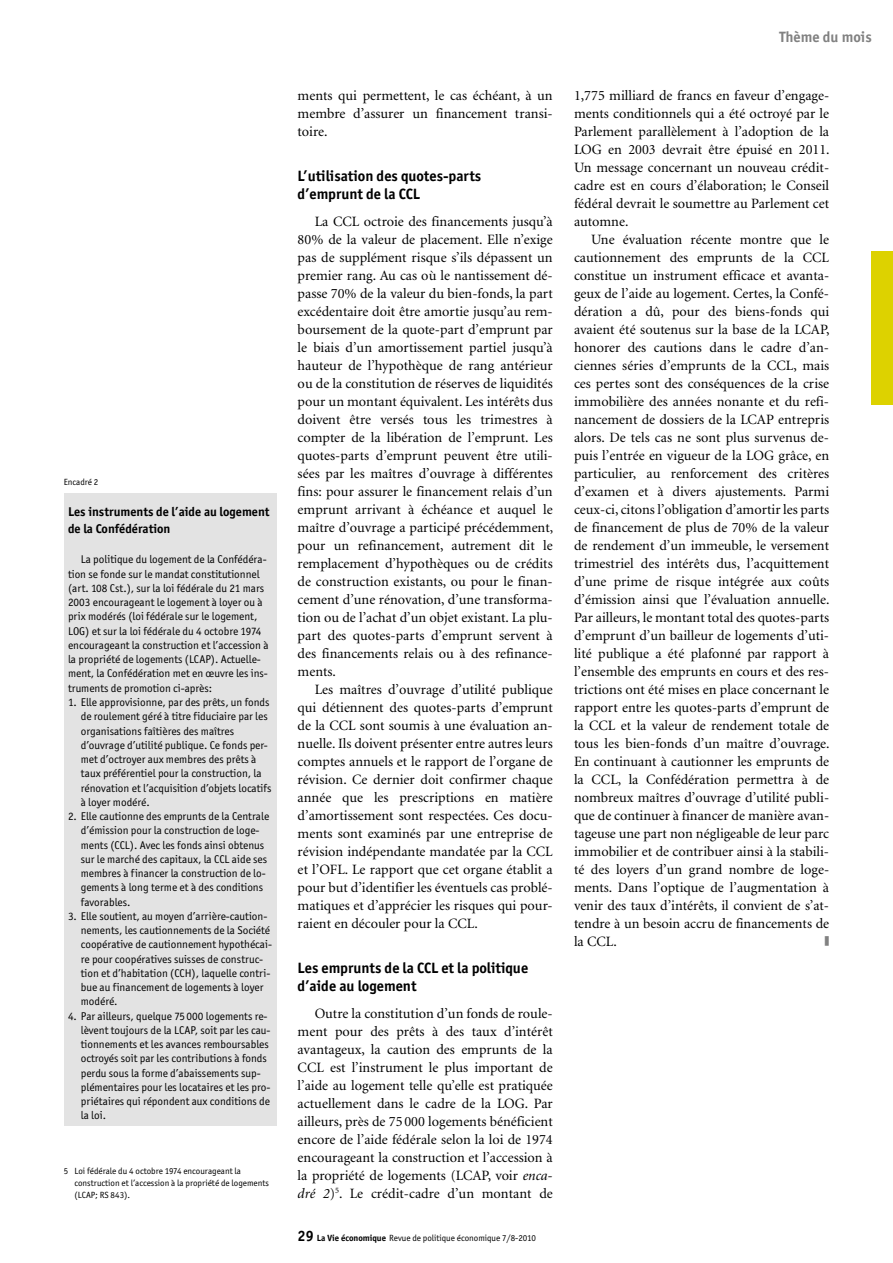
<style>
.page{position:relative;width:893px;height:1263px;background:#fff}
.page>*{position:absolute;margin:0;border:0;box-sizing:border-box;transform-origin:0 0}
.t1{font:700 15px/18px "Officina San ITC";color:#000}
.t2{font:700 15px "Officina San ITC";color:#818181}
.t3{font:14.25px/18px "Minion";color:#000;text-align:justify}
.t4{font:700 12.75px/16.5px "Officina San ITC";color:#000}
.t5{font:11.25px/14.2px "Officina San ITC";color:#000}
.t6{font:9px/12px "Officina San ITC";color:#000}
.s1{font-style:italic}
.s2{font-weight:700;font-size:15px}
.s3{font-weight:700}
</style>
<div class="page">
<div style="left:872px;top:252px;width:21px;height:153px;background:#ddd200"></div>
<div style="left:64px;top:493px;width:212px;height:632px;background:#e3e3e3"></div>
<p class="t6" style="left:64px;top:476px;width:36px">Encadré 2</p>
<p class="t4" style="left:68px;top:503px;width:203px">Les instruments de l’aide au logement de la Confédération</p>
<p class="t5" style="left:68px;top:552px;width:202px;text-indent:13px">La politique du logement de la Confédéra&shy;tion se fonde sur le mandat constitutionnel (art. 108 Cst.), sur la loi fédérale du 21 mars 2003 encourageant le logement à loyer ou à prix modérés (loi fédérale sur le logement, LOG) et sur la loi fédérale du 4 octobre 1974 encourageant la construction et l’accession à la propriété de logements (LCAP). Actuelle&shy;ment, la Confédération met en œuvre les ins&shy;truments de promotion ci-après:</p>
<p class="t5" style="left:81px;top:695px;width:192px;text-indent:-13px">1. Elle approvisionne, par des prêts, un fonds de roulement géré à titre fiduciaire par les organisations faîtières des maîtres d’ouvrage d’utilité publique. Ce fonds per&shy;met d’octroyer aux membres des prêts à taux préférentiel pour la construction, la rénovation et l’acquisition d’objets locatifs à loyer modéré.</p>
<p class="t5" style="left:81px;top:809px;width:190px;text-indent:-13px">2. Elle cautionne des emprunts de la Centrale d’émission pour la construction de loge&shy;ments (CCL). Avec les fonds ainsi obtenus sur le marché des capitaux, la CCL aide ses membres à financer la construction de lo&shy;gements à long terme et à des conditions favorables.</p>
<p class="t5" style="left:81px;top:909px;width:193px;text-indent:-13px">3. Elle soutient, au moyen d’arrière-caution&shy;nements, les cautionnements de la Société coopérative de cautionnement hypothécai&shy;re pour coopératives suisses de construc&shy;tion et d’habitation (CCH), laquelle contri&shy;bue au financement de logements à loyer modéré.</p>
<p class="t5" style="left:81px;top:1009px;width:191px;text-indent:-13px">4. Par ailleurs, quelque 75000 logements re&shy;lèvent toujours de la LCAP, soit par les cau&shy;tionnements et les avances remboursables octroyés soit par les contributions à fonds perdu sous la forme d’abaissements sup&shy;plémentaires pour les locataires et les pro&shy;priétaires qui répondent aux conditions de la loi.</p>
<p class="t6" style="left:74px;top:1164px;width:196px;text-indent:-11px">5 Loi fédérale du 4 octobre 1974 encourageant la construction et l’accession à la propriété de logements (LCAP; RS 843).</p>
<p class="t3" style="left:298px;top:86px;width:257px">ments qui permettent, le cas échéant, à un membre d’assurer un financement transi&shy;toire.</p>
<p class="t1" style="left:298px;top:166px;width:185px">L’utilisation des quotes-parts d’emprunt de la CCL</p>
<p class="t3" style="left:298px;top:212px;width:257px;text-indent:17px">La CCL octroie des financements jusqu’à 80% de la valeur de placement. Elle n’exige pas de supplément risque s’ils dépassent un premier rang. Au cas où le nantissement dé&shy;passe 70% de la valeur du bien-fonds, la part excédentaire doit être amortie jusqu’au rem&shy;boursement de la quote-part d’emprunt par le biais d’un amortissement partiel jusqu’à hauteur de l’hypothèque de rang antérieur ou de la constitution de réserves de liquidités pour un montant équivalent. Les intérêts dus doivent être versés tous les trimestres à compter de la libération de l’emprunt. Les quotes-parts d’emprunt peuvent être utili&shy;sées par les maîtres d’ouvrage à différentes fins: pour assurer le financement relais d’un emprunt arrivant à échéance et auquel le maître d’ouvrage a participé précédemment, pour un refinancement, autrement dit le remplacement d’hypothèques ou de crédits de construction existants, ou pour le finan&shy;cement d’une rénovation, d’une transforma&shy;tion ou de l’achat d’un objet existant. La plu&shy;part des quotes-parts d’emprunt servent à des financements relais ou à des refinance&shy;ments.</p>
<p class="t3" style="left:298px;top:680px;width:257px;text-indent:17px">Les maîtres d’ouvrage d’utilité publique qui détiennent des quotes-parts d’emprunt de la CCL sont soumis à une évaluation an&shy;nuelle. Ils doivent présenter entre autres leurs comptes annuels et le rapport de l’organe de révision. Ce dernier doit confirmer chaque année que les prescriptions en matière d’amortissement sont respectées. Ces docu&shy;ments sont examinés par une entreprise de révision indépendante mandatée par la CCL et l’OFL. Le rapport que cet organe établit a pour but d’identifier les éventuels cas problé&shy;matiques et d’apprécier les risques qui pour&shy;raient en découler pour la CCL.</p>
<p class="t1" style="left:298px;top:958px;width:232px">Les emprunts de la CCL et la politique d’aide au logement</p>
<p class="t3" style="left:298px;top:1004px;width:257px;text-indent:17px">Outre la constitution d’un fonds de roule&shy;ment pour des prêts à des taux d’intérêt avantageux, la caution des emprunts de la CCL est l’instrument le plus important de l’aide au logement telle qu’elle est pratiquée actuellement dans le cadre de la LOG. Par ailleurs, près de 75 000 logements bénéficient encore de l’aide fédérale selon la loi de 1974 encourageant la construction et l’accession à la propriété de logements (LCAP, voir <span class="s1">enca&shy;dré 2</span>)<sup>5</sup>. Le crédit-cadre d’un montant de</p>
<p class="t6" style="left:298px;top:1232px;width:240px"><span class="s2">29</span> <span class="s3">La Vie économique</span> Revue de politique économique 7/8-2010</p>
<p class="t2" style="left:779px;top:27px;width:94px">Thème du mois</p>
<p class="t3" style="left:574px;top:86px;width:257px">1,775 milliard de francs en faveur d’engage&shy;ments conditionnels qui a été octroyé par le Parlement parallèlement à l’adoption de la LOG en 2003 devrait être épuisé en 2011.<br>Un message concernant un nouveau crédit&shy;cadre est en cours d’élaboration; le Conseil fédéral devrait le soumettre au Parlement cet automne.</p>
<p class="t3" style="left:574px;top:230px;width:257px;text-align:left;text-indent:17px">Une évaluation récente montre que le cautionnement des emprunts de la CCL constitue un instrument efficace et avanta&shy;geux de l’aide au logement. Certes, la Confé&shy;dération a dû, pour des biens-fonds qui avaient été soutenus sur la base de la LCAP, honorer des cautions dans le cadre d’an&shy;ciennes séries d’emprunts de la CCL, mais ces pertes sont des conséquences de la crise immobilière des années nonante et du refi&shy;nancement de dossiers de la LCAP entrepris alors. De tels cas ne sont plus survenus de&shy;puis l’entrée en vigueur de la LOG grâce, en particulier, au renforcement des critères d’examen et à divers ajustements. Parmi ceux-ci, citons l’obligation d’amortir les parts de financement de plus de 70% de la valeur de rendement d’un immeuble, le versement trimestriel des intérêts dus, l’acquittement d’une prime de risque intégrée aux coûts d’émission ainsi que l’évaluation annuelle.<br>Par ailleurs, le montant total des quotes-parts d’emprunt d’un bailleur de logements d’uti&shy;lité publique a été plafonné par rapport à l’ensemble des emprunts en cours et des res&shy;trictions ont été mises en place concernant le rapport entre les quotes-parts d’emprunt de la CCL et la valeur de rendement totale de tous les bien-fonds d’un maître d’ouvrage.<br>En continuant à cautionner les emprunts de la CCL, la Confédération permettra à de nombreux maîtres d’ouvrage d’utilité publi&shy;que de continuer à financer de manière avan&shy;tageuse une part non négligeable de leur parc immobilier et de contribuer ainsi à la stabili&shy;té des loyers d’un grand nombre de loge&shy;ments. Dans l’optique de l’augmentation à venir des taux d’intérêts, il convient de s’at&shy;tendre à un besoin accru de financements de la CCL.</p>
</div>
